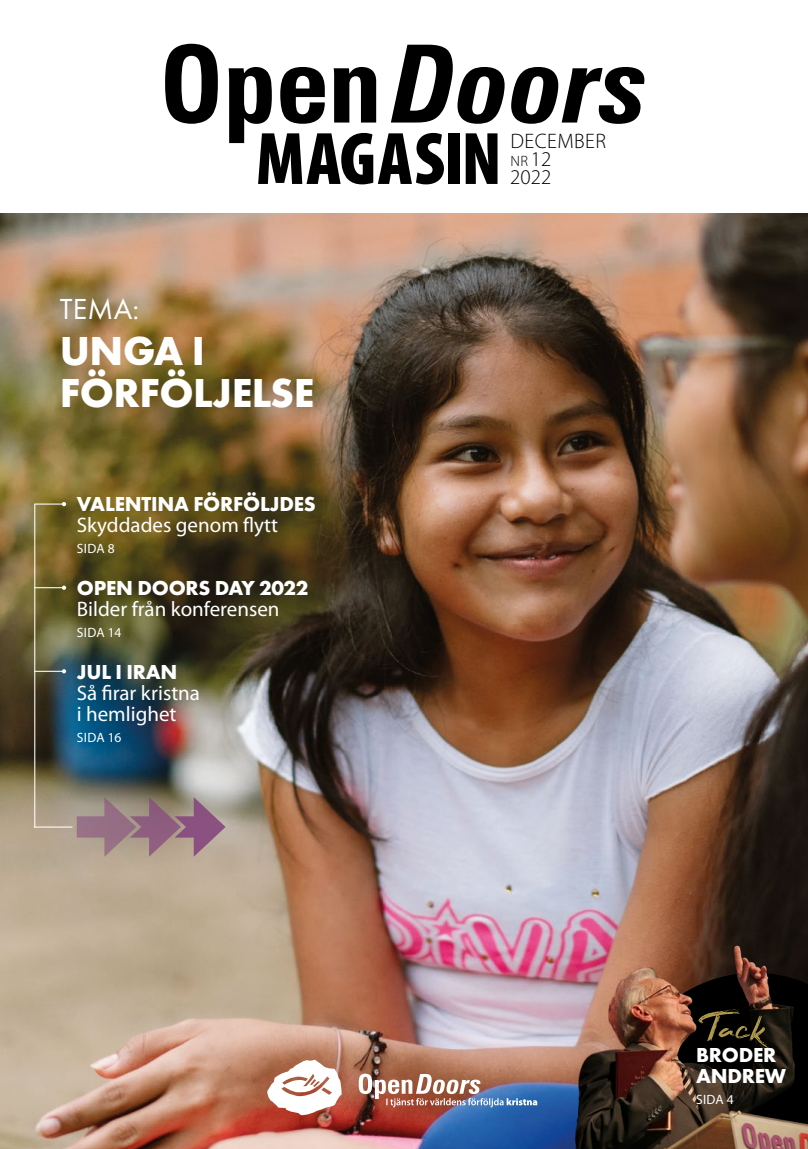
<style>
.page{position:relative;width:808px;height:1149px;background:#fff}
.page>*{position:absolute;margin:0;border:0;box-sizing:border-box;transform-origin:0 0}
.t1{font:italic 700 condensed 108px "Zurich BT";color:#000}
.t2{font:900 condensed 75px "Myriad Pro";letter-spacing:.005em;color:#000}
.t3{font:700 42px/42px "Futura PT";letter-spacing:-.01em;color:#fff}
.t4{font:30px "Futura PT";color:#fff}
.t5{font:21px/21px "Myriad Pro";color:#fff}
.t6{font:700 21px/21px "Futura PT";letter-spacing:-.01em;color:#fff}
.t7{font:300 21px "Myriad Pro";letter-spacing:.02em;color:#000}
.t8{font:300 15px "Myriad Pro";color:#000}
.t9{font:13.5px "Myriad Pro";letter-spacing:.02em;color:#fff}
.s1{font-style:normal}
.s2{font-size:21px}
</style>
<div class="page">
<img style="left:0;top:213px;width:808px;height:935px">
<hr style="left:34px;top:504px;width:1px;height:323px;background:#fff">
<hr style="left:34px;top:503px;width:30px;height:1px;background:#fff">
<svg style="left:62px;top:502px;width:4px;height:4px"></svg>
<hr style="left:34px;top:587px;width:30px;height:1px;background:#fff">
<svg style="left:62px;top:585px;width:4px;height:4px"></svg>
<hr style="left:34px;top:670px;width:30px;height:1px;background:#fff">
<svg style="left:62px;top:669px;width:4px;height:4px"></svg>
<hr style="left:34px;top:826px;width:39px;height:1px;background:#fff">
<svg style="left:77px;top:796px;width:149px;height:60px;background:#9d8186"></svg>
<svg style="left:267px;top:1059px;width:75px;height:55px"></svg>
<img style="left:359px;top:1073px;width:178px;height:33px">
<img style="left:565px;top:926px;width:243px;height:222px">
<img style="left:621px;top:972px;width:187px;height:176px">
<h1 class="t1" style="left:159px;top:18px;width:490px"><span class="s1">Open</span> Doors</h1>
<h2 class="t2" style="left:256px;top:111px;width:247px">MAGASIN</h2>
<p class="t7" style="left:510px;top:128px;width:97px">DECEMBER</p>
<p class="t8" style="left:510px;top:152px;width:43px">NR <span class="s2">12</span></p>
<p class="t7" style="left:510px;top:164px;width:42px">2022</p>
<h3 class="t4" style="left:60px;top:291px;width:81px">TEMA:</h3>
<h3 class="t3" style="left:60px;top:329px;width:256px">UNGA I<br>FÖRFÖLJELSE</h3>
<p class="t6" style="left:77px;top:492px;width:240px">VALENTINA FÖRFÖLJDES</p>
<p class="t5" style="left:77px;top:513px;width:203px">Skyddades genom flytt</p>
<p class="t9" style="left:77px;top:539px;width:39px">SIDA 8</p>
<p class="t6" style="left:77px;top:576px;width:233px">OPEN DOORS DAY 2022</p>
<p class="t5" style="left:77px;top:597px;width:204px">Bilder från konferensen</p>
<p class="t9" style="left:77px;top:623px;width:46px">SIDA 14</p>
<p class="t6" style="left:77px;top:660px;width:102px">JUL I IRAN</p>
<p class="t5" style="left:77px;top:681px;width:125px">Så firar kristna i hemlighet</p>
<p class="t9" style="left:77px;top:728px;width:46px">SIDA 16</p>
<p class="t6" style="left:696px;top:1043px;width:92px">BRODER<br>ANDREW</p>
<p class="t9" style="left:696px;top:1090px;width:39px">SIDA 4</p>
</div>
